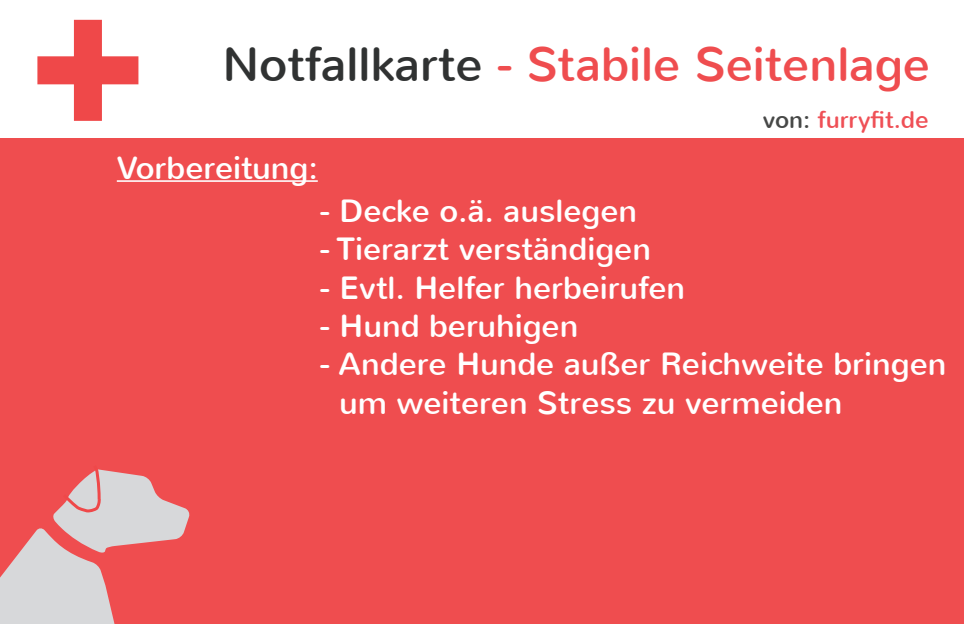
<style>
.page{position:relative;width:964px;height:624px;background:#fff}
.page>*{position:absolute;margin:0;border:0;box-sizing:border-box;transform-origin:0 0}
.t1{font:48px "Nunito";color:#ef4d4f}
.t2{font:32px "Nunito";color:#fff}
.t3{font:24px "Nunito";color:#ef5056}
.s1{color:#303232}
.s2{color:#474847}
</style>
<div class="page">
<div style="left:0;top:138px;width:964px;height:486px;background:#ef4d4f"></div>
<div style="left:74px;top:20px;width:28px;height:101px;background:#ef4849"></div>
<div style="left:37px;top:56px;width:101px;height:28px;background:#ef4849"></div>
<hr style="left:117px;top:180px;width:201px;height:2px;background:#fff">
<svg style="left:0;top:469px;width:190px;height:155px"></svg>
<p class="t1" style="left:223px;top:33px;width:709px"><span class="s1">Notfallkarte</span> - Stabile Seitenlage</p>
<p class="t2" style="left:117px;top:147px;width:203px">Vorbereitung:</p>
<p class="t3" style="left:763px;top:104px;width:167px"><span class="s2">von:</span> furryfit.de</p>
<p class="t2" style="left:320px;top:190px;width:319px">- Decke o.ä. auslegen</p>
<p class="t2" style="left:320px;top:228px;width:333px">- Tierarzt verständigen</p>
<p class="t2" style="left:320px;top:267px;width:367px">- Evtl. Helfer herbeirufen</p>
<p class="t2" style="left:320px;top:305px;width:260px">- Hund beruhigen</p>
<p class="t2" style="left:320px;top:344px;width:628px">- Andere Hunde außer Reichweite bringen</p>
<p class="t2" style="left:339px;top:382px;width:505px">um weiteren Stress zu vermeiden</p>
</div>
